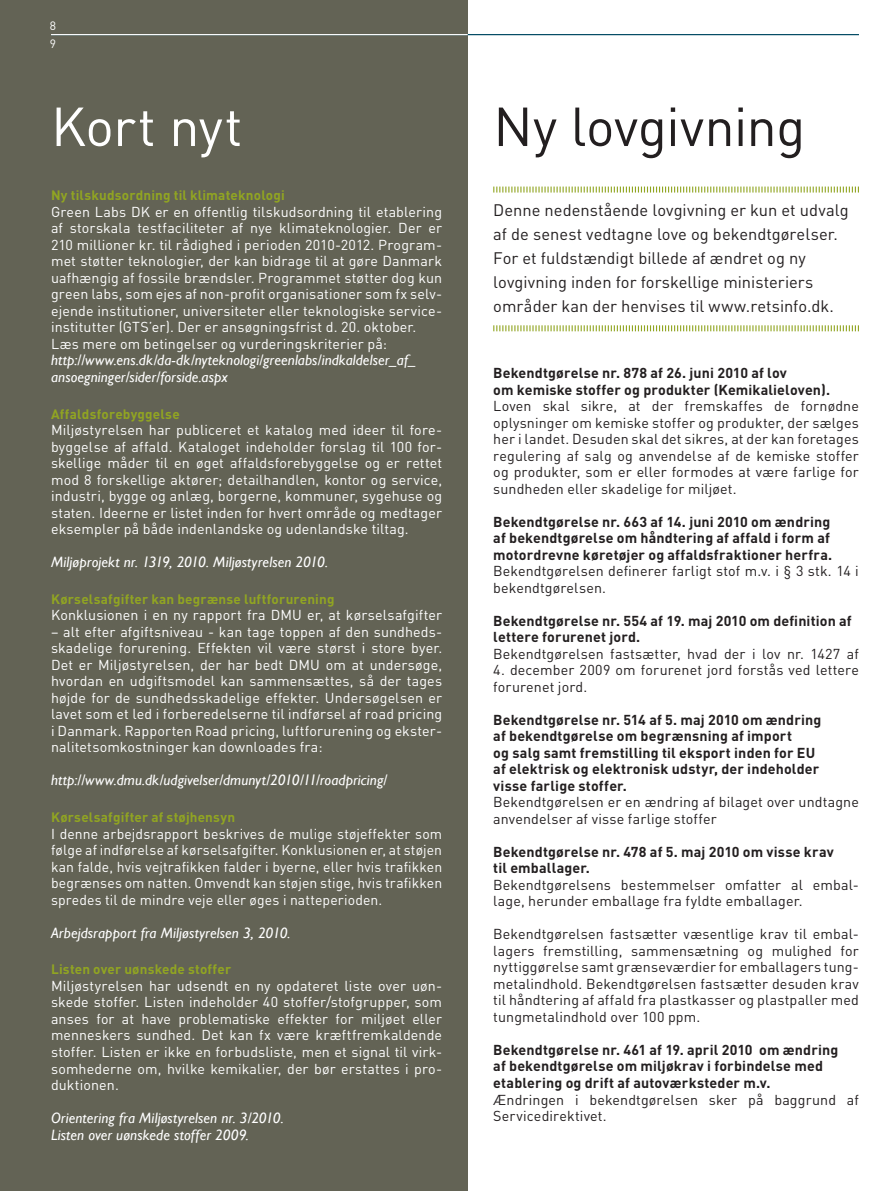
<style>
.page{position:relative;width:893px;height:1191px;background:#fff}
.page>*{position:absolute;margin:0;border:0;box-sizing:border-box;transform-origin:0 0}
.t1{font:54px "DIN";letter-spacing:-.01em;color:#231f20}
.t2{font:54px "DIN";letter-spacing:-.015em;color:#fff}
.t3{font:16.5px/24px "DIN";color:#231f20}
.t4{font:italic 15px/16.5px "Gill Sans";letter-spacing:.01em;color:#fff}
.t5{font:14.25px/16.5px "DIN";letter-spacing:.01em;color:#fff;text-align:justify}
.t6{font:14.25px/16.5px "DIN";letter-spacing:.01em;color:#231f20}
.t7{font:700 14.25px/16.5px "DIN";letter-spacing:.01em;color:#231f20}
.t8{font:700 13.5px "DIN";letter-spacing:.015em;color:#91a522}
.t9{font:12px/18px "DIN";color:#fff}
</style>
<div class="page">
<div style="left:0;top:0;width:468px;height:1191px;background:#636355"></div>
<hr style="left:51px;top:34px;width:808px;height:1px;background:#004963">
<svg style="left:493px;top:186px;width:366px;height:6px"></svg>
<svg style="left:493px;top:325px;width:366px;height:6px"></svg>
<hr style="left:51px;top:34px;width:417px;height:1px;background:#fff">
<p class="t9" style="left:50px;top:16px;width:8px">8<br>9</p>
<h1 class="t2" style="left:51px;top:93px;width:193px">Kort nyt</h1>
<p class="t8" style="left:51px;top:186px;width:235px">Ny tilskudsordning til klimateknologi</p>
<p class="t5" style="left:51px;top:203px;width:393px;text-align:left">Green Labs DK er en offentlig tilskudsordning til etablering af storskala testfaciliteter af nye klimateknologier. Der er 210 millioner kr. til rådighed i perioden 2010-2012. Program&shy;met støtter teknologier, der kan bidrage til at gøre Danmark uafhængig af fossile brændsler. Programmet støtter dog kun green labs, som ejes af non-profit organisationer som fx selv&shy;ejende institutioner, universiteter eller teknologiske service&shy;institutter (GTS’er). Der er ansøgningsfrist d. 20. oktober.<br>Læs mere om betingelser og vurderingskriterier på:</p>
<p class="t4" style="left:51px;top:352px;width:366px">http://www.ens.dk/da-dk/nyteknologi/greenlabs/indkaldelser_af_ ansoegninger/sider/forside.aspx</p>
<p class="t8" style="left:51px;top:405px;width:130px">Affaldsforebyggelse</p>
<p class="t5" style="left:51px;top:421px;width:393px">Miljøstyrelsen har publiceret et katalog med ideer til fore&shy;byggelse af affald. Kataloget indeholder forslag til 100 for&shy;skellige måder til en øget affaldsforebyggelse og er rettet mod 8 forskellige aktører; detailhandlen, kontor og service, industri, bygge og anlæg, borgerne, kommuner, sygehuse og staten. Ideerne er listet inden for hvert område og medtager eksempler på både indenlandske og udenlandske tiltag.</p>
<p class="t4" style="left:51px;top:554px;width:279px">Miljøprojekt nr. 1319, 2010. Miljøstyrelsen 2010.</p>
<p class="t8" style="left:51px;top:590px;width:285px">Kørselsafgifter kan begrænse luftforurening</p>
<p class="t5" style="left:51px;top:606px;width:393px">Konklusionen i en ny rapport fra DMU er, at kørselsafgifter</p>
<p class="t5" style="left:51px;top:623px;width:393px">– alt efter afgiftsniveau - kan tage toppen af den sundheds&shy;skadelige forurening. Effekten vil være størst i store byer.<br>Det er Miljøstyrelsen, der har bedt DMU om at undersøge, hvordan en udgiftsmodel kan sammensættes, så der tages højde for de sundhedsskadelige effekter. Undersøgelsen er lavet som et led i forberedelserne til indførsel af road pricing i Danmark. Rapporten Road pricing, luftforurening og ekster&shy;nalitetsomkostninger kan downloades fra:</p>
<p class="t4" style="left:51px;top:772px;width:338px">http://www.dmu.dk/udgivelser/dmunyt/2010/11/roadpricing/</p>
<p class="t8" style="left:51px;top:808px;width:186px">Kørselsafgifter af støjhensyn</p>
<p class="t5" style="left:51px;top:825px;width:393px">I denne arbejdsrapport beskrives de mulige støjeffekter som følge af indførelse af kørselsafgifter. Konklusionen er, at støjen kan falde, hvis vejtrafikken falder i byerne, eller hvis trafikken begrænses om natten. Omvendt kan støjen stige, hvis trafikken spredes til de mindre veje eller øges i natteperioden.</p>
<p class="t4" style="left:51px;top:924px;width:241px">Arbejdsrapport fra Miljøstyrelsen 3, 2010.</p>
<p class="t8" style="left:51px;top:960px;width:182px">Listen over uønskede stoffer</p>
<p class="t5" style="left:51px;top:977px;width:393px">Miljøstyrelsen har udsendt en ny opdateret liste over uøn&shy;skede stoffer. Listen indeholder 40 stoffer/stofgrupper, som anses for at have problematiske effekter for miljøet eller menneskers sundhed. Det kan fx være kræftfremkaldende stoffer. Listen er ikke en forbudsliste, men et signal til virk&shy;somhederne om, hvilke kemikalier, der bør erstattes i pro&shy;duktionen.</p>
<p class="t4" style="left:51px;top:1109px;width:234px">Orientering fra Miljøstyrelsen nr. 3/2010.<br>Listen over uønskede stoffer 2009.</p>
<h1 class="t1" style="left:493px;top:93px;width:314px">Ny lovgivning</h1>
<p class="t3" style="left:493px;top:198px;width:357px">Denne nedenstående lovgivning er kun et udvalg af de senest vedtagne love og bekendtgørelser.<br>For et fuldstændigt billede af ændret og ny lovgivning inden for forskellige ministeriers områder kan der henvises til www.retsinfo.dk.</p>
<p class="t7" style="left:493px;top:364px;width:338px">Bekendtgørelse nr. 878 af 26. juni 2010 af lov<br>om kemiske stoffer og produkter (Kemikalieloven).</p>
<p class="t6" style="left:493px;top:397px;width:367px;text-align:justify">Loven skal sikre, at der fremskaffes de fornødne oplysninger om kemiske stoffer og produkter, der sælges her i landet. Desuden skal det sikres, at der kan foretages regulering af salg og anvendelse af de kemiske stoffer og produkter, som er eller formodes at være farlige for sundheden eller skadelige for miljøet.</p>
<p class="t7" style="left:493px;top:513px;width:341px">Bekendtgørelse nr. 663 af 14. juni 2010 om ændring af bekendtgørelse om håndtering af affald i form af motordrevne køretøjer og affaldsfraktioner herfra.</p>
<p class="t6" style="left:493px;top:562px;width:367px">Bekendtgørelsen definerer farligt stof m.v. i § 3 stk. 14 i bekendtgørelsen.</p>
<p class="t7" style="left:493px;top:612px;width:360px">Bekendtgørelse nr. 554 af 19. maj 2010 om definition af lettere forurenet jord.</p>
<p class="t6" style="left:493px;top:645px;width:367px">Bekendtgørelsen fastsætter, hvad der i lov nr. 1427 af</p>
<p class="t6" style="left:493px;top:661px;width:367px">4. december 2009 om forurenet jord forstås ved lettere forurenet jord.</p>
<p class="t7" style="left:493px;top:711px;width:330px">Bekendtgørelse nr. 514 af 5. maj 2010 om ændring af bekendtgørelse om begrænsning af import<br>og salg samt fremstilling til eksport inden for EU af elektrisk og elektronisk udstyr, der indeholder visse farlige stoffer.</p>
<p class="t6" style="left:493px;top:793px;width:367px">Bekendtgørelsen er en ændring af bilaget over undtagne anvendelser af visse farlige stoffer</p>
<p class="t7" style="left:493px;top:843px;width:342px">Bekendtgørelse nr. 478 af 5. maj 2010 om visse krav til emballager.</p>
<p class="t6" style="left:493px;top:876px;width:367px">Bekendtgørelsens bestemmelser omfatter al embal&shy;lage, herunder emballage fra fyldte emballager.</p>
<p class="t6" style="left:493px;top:925px;width:367px;text-align:justify">Bekendtgørelsen fastsætter væsentlige krav til embal&shy;lagers fremstilling, sammensætning og mulighed for nyttiggørelse samt grænseværdier for emballagers tung&shy;metalindhold. Bekendtgørelsen fastsætter desuden krav til håndtering af affald fra plastkasser og plastpaller med tungmetalindhold over 100 ppm.</p>
<p class="t7" style="left:493px;top:1041px;width:347px">Bekendtgørelse nr. 461 af 19. april 2010 om ændring af bekendtgørelse om miljøkrav i forbindelse med etablering og drift af autoværksteder m.v.</p>
<p class="t6" style="left:493px;top:1090px;width:367px">Ændringen i bekendtgørelsen sker på baggrund af<br>Servicedirektivet.</p>
</div>
